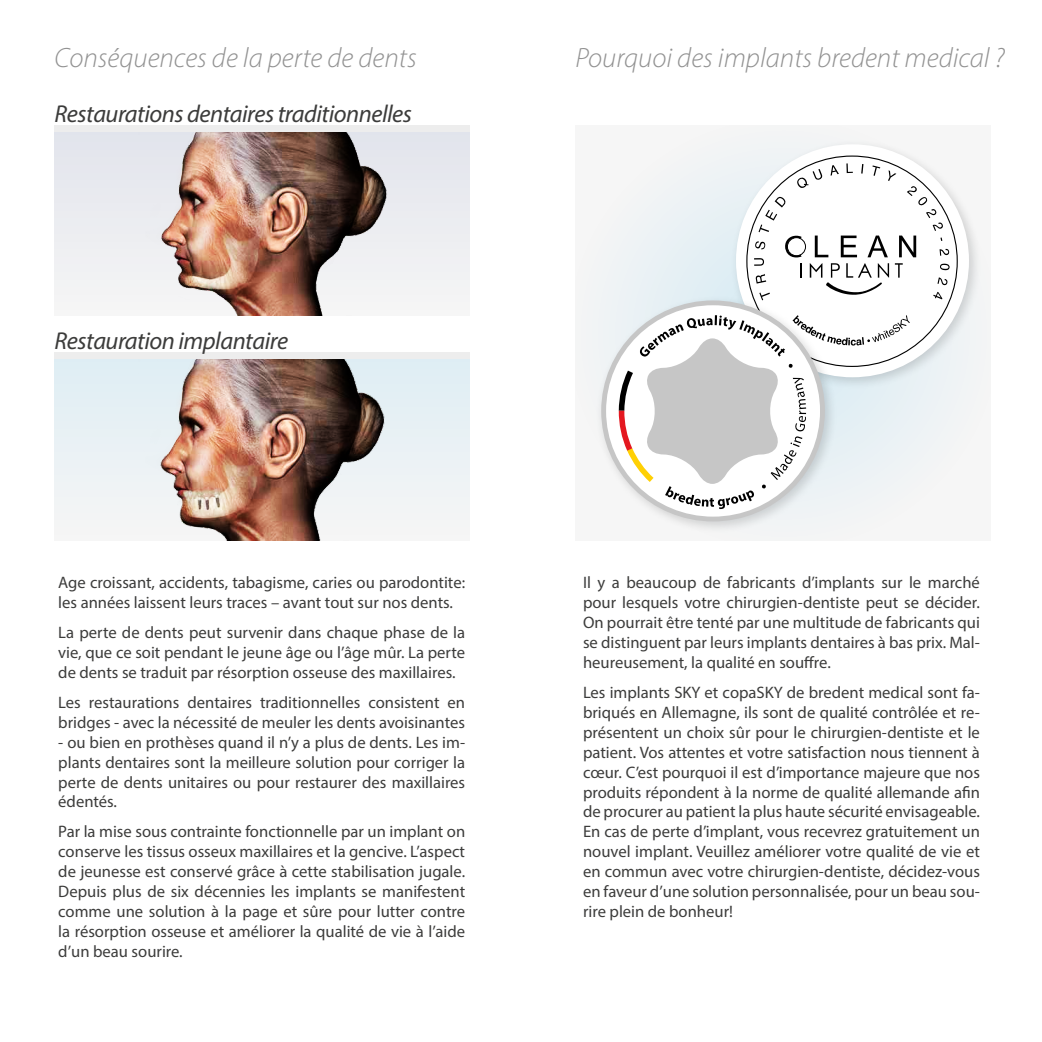
<style>
.page{position:relative;width:1042px;height:1042px;background:#fff}
.page>*{position:absolute;margin:0;border:0;box-sizing:border-box;transform-origin:0 0}
.t1{font:italic 300 28px "Myriad Pro";color:#929292}
.t2{font:italic 24.5px "Myriad Pro";letter-spacing:-.02em;color:#3c3c3b}
.t3{font:16.62px/19.9px "Myriad Pro";color:#3c3c3b;text-align:justify}
</style>
<div class="page">
<svg style="left:575px;top:126px;width:416px;height:415px;fill:#f3f4f5"></svg>
<div style="left:730px;top:138px;width:252px;height:252px;background:#000;opacity:.15"></div>
<div style="left:736px;top:144px;width:233px;height:233px;background:#fff;border-radius:50%"></div>
<svg style="left:746px;top:155px;width:212px;height:212px"></svg>
<svg style="left:754px;top:163px;width:195px;height:137px"></svg>
<div style="left:55px;top:353px;width:415px;height:188px;background:#eaf1f5"></div>
<div style="left:55px;top:126px;width:415px;height:190px;background:#ebedf1"></div>
<img style="left:138px;top:359px;width:248px;height:181px">
<img style="left:138px;top:132px;width:252px;height:184px">
<div style="left:55px;top:126px;width:415px;height:6px;background:#ededed"></div>
<div style="left:55px;top:352px;width:415px;height:7px;background:#ededed"></div>
<div style="left:595px;top:295px;width:243px;height:239px;background:#000;opacity:.15"></div>
<svg style="left:601px;top:300px;width:224px;height:221px;fill:#eef2f5"></svg>
<svg style="left:604px;top:304px;width:217px;height:214px"></svg>
<svg style="left:639px;top:315px;width:146px;height:42px"></svg>
<svg style="left:665px;top:486px;width:89px;height:23px"></svg>
<svg style="left:761px;top:378px;width:45px;height:111px"></svg>
<svg style="left:788px;top:363px;width:5px;height:5px"></svg>
<svg style="left:619px;top:371px;width:34px;height:111px"></svg>
<h1 class="t1" style="left:55px;top:41px;width:364px">Conséquences de la perte de dents</h1>
<h2 class="t2" style="left:55px;top:99px;width:359px">Restaurations dentaires traditionnelles</h2>
<h2 class="t2" style="left:55px;top:326px;width:235px">Restauration implantaire</h2>
<p class="t3" style="left:58px;top:572px;width:408px">Age croissant, accidents, tabagisme, caries ou parodontite: les années laissent leurs traces – avant tout sur nos dents.</p>
<p class="t3" style="left:58px;top:622px;width:408px">La perte de dents peut survenir dans chaque phase de la vie, que ce soit pendant le jeune âge ou l’âge mûr. La perte de dents se traduit par résorption osseuse des maxillaires.</p>
<p class="t3" style="left:58px;top:692px;width:408px">Les restaurations dentaires traditionnelles consistent en bridges - avec la nécessité de meuler les dents avoisinantes</p>
<p class="t3" style="left:58px;top:732px;width:408px">- ou bien en prothèses quand il n’y a plus de dents. Les im&shy;plants dentaires sont la meilleure solution pour corriger la perte de dents unitaires ou pour restaurer des maxillaires édentés.</p>
<p class="t3" style="left:58px;top:821px;width:408px">Par la mise sous contrainte fonctionnelle par un implant on conserve les tissus osseux maxillaires et la gencive. L’aspect de jeunesse est conservé grâce à cette stabilisation jugale.<br>Depuis plus de six décennies les implants se manifestent comme une solution à la page et sûre pour lutter contre la résorption osseuse et améliorer la qualité de vie à l’aide d’un beau sourire.</p>
<h1 class="t1" style="left:575px;top:41px;width:430px">Pourquoi des implants bredent medical ?</h1>
<p class="t3" style="left:583px;top:572px;width:398px">Il y a beaucoup de fabricants d’implants sur le marché pour lesquels votre chirurgien-dentiste peut se décider.<br>On pourrait être tenté par une multitude de fabricants qui se distinguent par leurs implants dentaires à bas prix. Mal&shy;heureusement, la qualité en souffre.</p>
<p class="t3" style="left:583px;top:682px;width:398px">Les implants SKY et copaSKY de bredent medical sont fa&shy;briqués en Allemagne, ils sont de qualité contrôlée et re&shy;présentent un choix sûr pour le chirurgien-dentiste et le patient. Vos attentes et votre satisfaction nous tiennent à cœur. C’est pourquoi il est d’importance majeure que nos produits répondent à la norme de qualité allemande afin de procurer au patient la plus haute sécurité envisageable.<br>En cas de perte d’implant, vous recevrez gratuitement un nouvel implant. Veuillez améliorer votre qualité de vie et en commun avec votre chirurgien-dentiste, décidez-vous en faveur d’une solution personnalisée, pour un beau sou&shy;rire plein de bonheur!</p>
</div>
